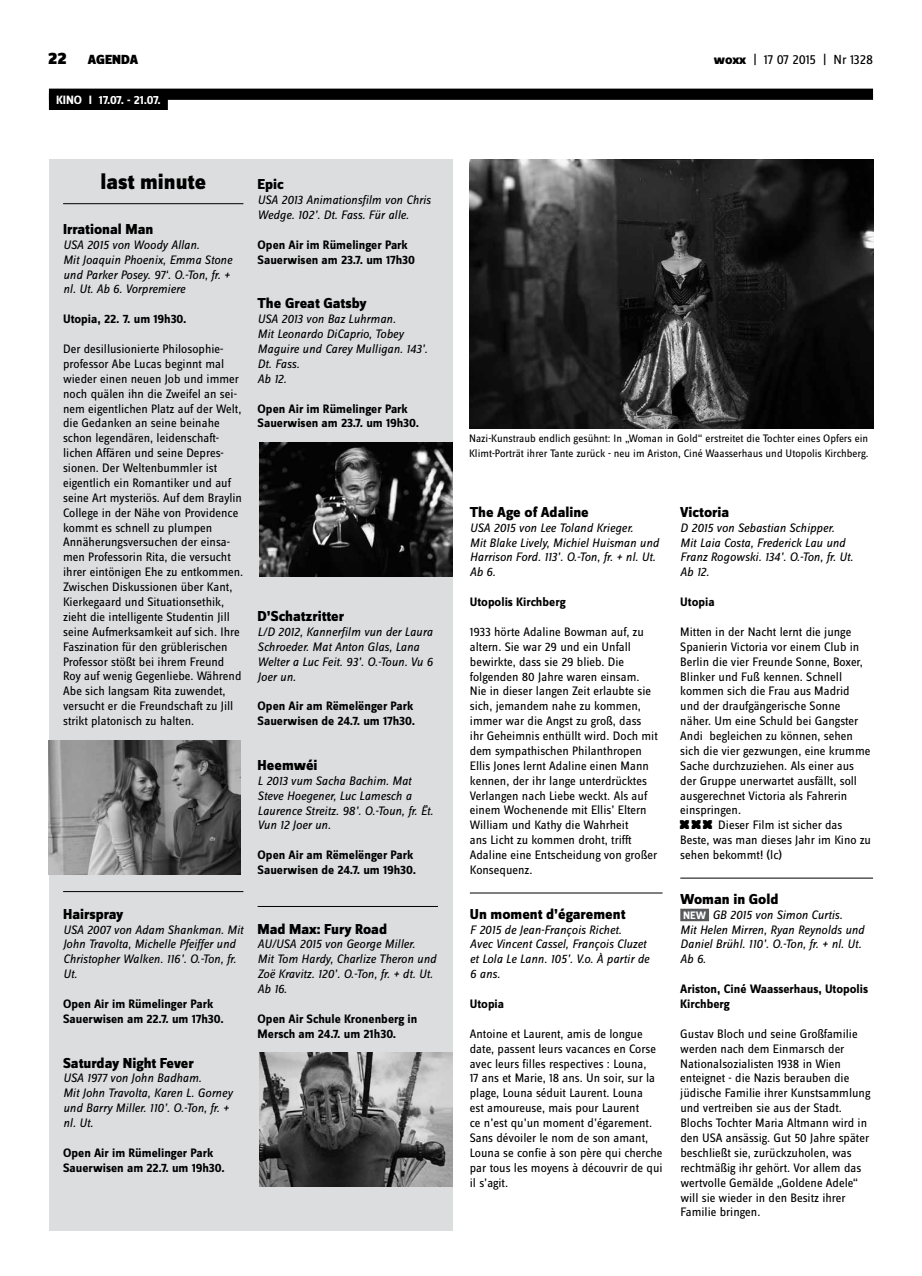
<style>
.page{position:relative;width:922px;height:1276px;background:#fff}
.page>*{position:absolute;margin:0;border:0;box-sizing:border-box;transform-origin:0 0}
.t1{font:32.5px "woxx";color:#000}
.t2{font:800 22.5px "Zine Sans Dis";color:#000}
.t3{font:800 15px "Zine Sans Dis";color:#000}
.t4{font:13.75px "Zine Sans Dis";letter-spacing:-.01em;color:#000}
.t5{font:900 13.75px "Zine Sans Dis";color:#000}
.t6{font:12.75px/14.9px "Zine Sans Dis";color:#000}
.t7{font:italic 12.75px/14.9px "Zine Sans Dis";color:#000}
.t8{font:700 12.75px/14.9px "Zine Sans Dis";color:#000}
.t9{font:700 12.5px "Zine Sans Dis";letter-spacing:-.01em;color:#fff}
.t10{font:11.25px/14.9px "Zine Sans Dis";color:#000}
.s1{font-size:17.5px}
.s2{font-weight:800}
.s3{font-weight:700;font-style:normal;font-size:11.25px;color:#fff}
</style>
<div class="page">
<hr style="left:469px;top:893px;width:193px;height:1px;background:#000">
<hr style="left:680px;top:878px;width:192px;height:1px;background:#000">
<div style="left:680px;top:908px;width:28px;height:13px;background:#58595b"></div>
<div style="left:49px;top:89px;width:823px;height:11px;background:#000"></div>
<div style="left:49px;top:94px;width:119px;height:16px;background:#000"></div>
<img style="left:469px;top:159px;width:403px;height:269px">
<div style="left:49px;top:159px;width:403px;height:1072px;background:#dcddde"></div>
<hr style="left:63px;top:203px;width:180px;height:1px;background:#000">
<hr style="left:63px;top:891px;width:180px;height:1px;background:#000">
<hr style="left:257px;top:906px;width:181px;height:1px;background:#000">
<img style="left:49px;top:740px;width:192px;height:134px">
<img style="left:259px;top:442px;width:193px;height:134px">
<img style="left:259px;top:1052px;width:193px;height:134px">
<p class="t5" style="left:48px;top:53px;width:91px"><span class="s1">22</span> AGENDA</p>
<p class="t4" style="left:713px;top:53px;width:160px"><span class="s2">woxx</span> | 17 07 2015 | Nr 1328</p>
<p class="t9" style="left:56px;top:93px;width:106px">KINO I 17.07. - 21.07.</p>
<p class="t2" style="left:100px;top:170px;width:107px">last minute</p>
<p class="t3" style="left:63px;top:221px;width:92px">Irrational Man</p>
<p class="t7" style="left:63px;top:237px;width:170px">USA 2015 von Woody Allan.<br>Mit Joaquin Phoenix, Emma Stone und Parker Posey. 97‘. O.-Ton, fr. + nl. Ut. Ab 6. Vorpremiere</p>
<p class="t8" style="left:63px;top:312px;width:125px">Utopia, 22. 7. um 19h30.</p>
<p class="t6" style="left:63px;top:342px;width:182px">Der desillusionierte Philosophie&shy;professor Abe Lucas beginnt mal wieder einen neuen Job und immer noch quälen ihn die Zweifel an sei&shy;nem eigentlichen Platz auf der Welt, die Gedanken an seine beinahe schon legendären, leidenschaft&shy;lichen Affären und seine Depres&shy;sionen. Der Weltenbummler ist eigentlich ein Romantiker und auf seine Art mysteriös. Auf dem Braylin College in der Nähe von Providence kommt es schnell zu plumpen Annäherungsversuchen der einsa&shy;men Professorin Rita, die versucht ihrer eintönigen Ehe zu entkommen.<br>Zwischen Diskussionen über Kant, Kierkegaard und Situationsethik, zieht die intelligente Studentin Jill seine Aufmerksamkeit auf sich. Ihre Faszination für den grüblerischen Professor stößt bei ihrem Freund Roy auf wenig Gegenliebe. Während Abe sich langsam Rita zuwendet, versucht er die Freundschaft zu Jill strikt platonisch zu halten.</p>
<p class="t3" style="left:257px;top:176px;width:28px">Epic</p>
<p class="t7" style="left:257px;top:193px;width:174px">USA 2013 Animationsfilm von Chris<br>Wedge. 102’. Dt. Fass. Für alle.</p>
<p class="t8" style="left:257px;top:238px;width:159px">Open Air im Rümelinger Park<br>Sauerwisen am 23.7. um 17h30</p>
<p class="t3" style="left:257px;top:295px;width:111px">The Great Gatsby</p>
<p class="t7" style="left:257px;top:312px;width:171px">USA 2013 von Baz Luhrman.<br>Mit Leonardo DiCaprio, Tobey<br>Maguire und Carey Mulligan. 143’.<br>Dt. Fass.<br>Ab 12.</p>
<p class="t8" style="left:257px;top:402px;width:163px">Open Air im Rümelinger Park<br>Sauerwisen am 23.7. um 19h30.</p>
<p class="t3" style="left:257px;top:608px;width:88px">D’Schatzritter</p>
<p class="t7" style="left:257px;top:624px;width:176px">L/D 2012, Kannerfilm vun der Laura<br>Schroeder. Mat Anton Glas, Lana<br>Welter a Luc Feit. 93’. O.-Toun. Vu 6<br>Joer un.</p>
<p class="t8" style="left:257px;top:699px;width:159px">Open Air am Rëmelënger Park<br>Sauerwisen de 24.7. um 17h30.</p>
<p class="t3" style="left:257px;top:757px;width:61px">Heemwéi</p>
<p class="t7" style="left:257px;top:773px;width:177px">L 2013 vum Sacha Bachim. Mat<br>Steve Hoegener, Luc Lamesch a<br>Laurence Streitz. 98’. O.-Toun, fr. Ët.<br>Vun 12 Joer un.</p>
<p class="t8" style="left:257px;top:848px;width:160px">Open Air am Rëmelënger Park<br>Sauerwisen de 24.7. um 19h30.</p>
<p class="t3" style="left:63px;top:906px;width:62px">Hairspray</p>
<p class="t7" style="left:63px;top:922px;width:182px">USA 2007 von Adam Shankman. Mit<br>John Travolta, Michelle Pfeiffer und<br>Christopher Walken. 116’. O.-Ton, fr.<br>Ut.</p>
<p class="t8" style="left:63px;top:997px;width:162px">Open Air im Rümelinger Park<br>Sauerwisen am 22.7. um 17h30.</p>
<p class="t3" style="left:63px;top:1054px;width:132px">Saturday Night Fever</p>
<p class="t7" style="left:63px;top:1071px;width:171px">USA 1977 von John Badham.<br>Mit John Travolta, Karen L. Gorney und Barry Miller. 110’. O.-Ton, fr. + nl. Ut.</p>
<p class="t8" style="left:63px;top:1146px;width:163px">Open Air im Rümelinger Park<br>Sauerwisen am 22.7. um 19h30.</p>
<p class="t3" style="left:257px;top:920px;width:131px">Mad Max: Fury Road</p>
<p class="t7" style="left:257px;top:937px;width:180px">AU/USA 2015 von George Miller.<br>Mit Tom Hardy, Charlize Theron und<br>Zoë Kravitz. 120’. O.-Ton, fr. + dt. Ut.<br>Ab 16.</p>
<p class="t8" style="left:257px;top:1012px;width:161px">Open Air Schule Kronenberg in<br>Mersch am 24.7. um 21h30.</p>
<p class="t10" style="left:469px;top:431px;width:400px">Nazi-Kunstraub endlich gesühnt: In „Woman in Gold“ erstreitet die Tochter eines Opfers ein<br>Klimt-Porträt ihrer Tante zurück - neu im Ariston, Ciné Waasserhaus und Utopolis Kirchberg.</p>
<p class="t3" style="left:469px;top:504px;width:120px">The Age of Adaline</p>
<p class="t7" style="left:469px;top:520px;width:190px">USA 2015 von Lee Toland Krieger.<br>Mit Blake Lively, Michiel Huisman und<br>Harrison Ford. 113’. O.-Ton, fr. + nl. Ut.<br>Ab 6.</p>
<p class="t8" style="left:469px;top:595px;width:97px">Utopolis Kirchberg</p>
<p class="t6" style="left:469px;top:625px;width:189px">1933 hörte Adaline Bowman auf, zu altern. Sie war 29 und ein Unfall bewirkte, dass sie 29 blieb. Die folgenden 80 Jahre waren einsam.<br>Nie in dieser langen Zeit erlaubte sie sich, jemandem nahe zu kommen, immer war die Angst zu groß, dass ihr Geheimnis enthüllt wird. Doch mit dem sympathischen Philanthropen<br>Ellis Jones lernt Adaline einen Mann kennen, der ihr lange unterdrücktes<br>Verlangen nach Liebe weckt. Als auf einem Wochenende mit Ellis’ Eltern<br>William und Kathy die Wahrheit<br>ans Licht zu kommen droht, trifft<br>Adaline eine Entscheidung von großer<br>Konsequenz.</p>
<p class="t3" style="left:469px;top:906px;width:157px">Un moment d’égarement</p>
<p class="t7" style="left:469px;top:922px;width:181px">F 2015 de Jean-François Richet.<br>Avec Vincent Cassel, François Cluzet et Lola Le Lann. 105’. V.o. À partir de<br>6 ans.</p>
<p class="t8" style="left:469px;top:997px;width:36px">Utopia</p>
<p class="t6" style="left:469px;top:1027px;width:194px">Antoine et Laurent, amis de longue date, passent leurs vacances en Corse avec leurs filles respectives : Louna,<br>17 ans et Marie, 18 ans. Un soir, sur la plage, Louna séduit Laurent. Louna<br>est amoureuse, mais pour Laurent<br>ce n’est qu’un moment d’égarement.<br>Sans dévoiler le nom de son amant, Louna se confie à son père qui cherche par tous les moyens à découvrir de qui il s’agit.</p>
<p class="t3" style="left:680px;top:504px;width:50px">Victoria</p>
<p class="t7" style="left:680px;top:520px;width:174px">D 2015 von Sebastian Schipper.<br>Mit Laia Costa, Frederick Lau und<br>Franz Rogowski. 134’. O.-Ton, fr. Ut.<br>Ab 12.</p>
<p class="t8" style="left:680px;top:595px;width:36px">Utopia</p>
<p class="t6" style="left:680px;top:625px;width:191px">Mitten in der Nacht lernt die junge Spanierin Victoria vor einem Club in Berlin die vier Freunde Sonne, Boxer, Blinker und Fuß kennen. Schnell kommen sich die Frau aus Madrid und der draufgängerische Sonne näher. Um eine Schuld bei Gangster Andi begleichen zu können, sehen sich die vier gezwungen, eine krumme Sache durchzuziehen. Als einer aus der Gruppe unerwartet ausfällt, soll ausgerechnet Victoria als Fahrerin einspringen.</p>
<p class="t1" style="left:680px;top:802px;width:40px">XXX</p>
<p class="t6" style="left:680px;top:818px;width:192px;text-indent:38px">Dieser Film ist sicher das<br>Beste, was man dieses Jahr im Kino zu sehen bekommt! (lc)</p>
<p class="t3" style="left:680px;top:891px;width:100px">Woman in Gold</p>
<p class="t7" style="left:680px;top:907px;width:185px"><span class="s3">NEW</span> GB 2015 von Simon Curtis.<br>Mit Helen Mirren, Ryan Reynolds und<br>Daniel Brühl. 110’. O.-Ton, fr. + nl. Ut.<br>Ab 6.</p>
<p class="t8" style="left:680px;top:982px;width:189px">Ariston, Ciné Waasserhaus, Utopolis<br>Kirchberg</p>
<p class="t6" style="left:680px;top:1027px;width:191px">Gustav Bloch und seine Großfamilie werden nach dem Einmarsch der Nationalsozialisten 1938 in Wien enteignet - die Nazis berauben die jüdische Familie ihrer Kunstsammlung und vertreiben sie aus der Stadt.<br>Blochs Tochter Maria Altmann wird in den USA ansässig. Gut 50 Jahre später beschließt sie, zurückzuholen, was rechtmäßig ihr gehört. Vor allem das wertvolle Gemälde „Goldene Adele“ will sie wieder in den Besitz ihrer Familie bringen.</p>
</div>
